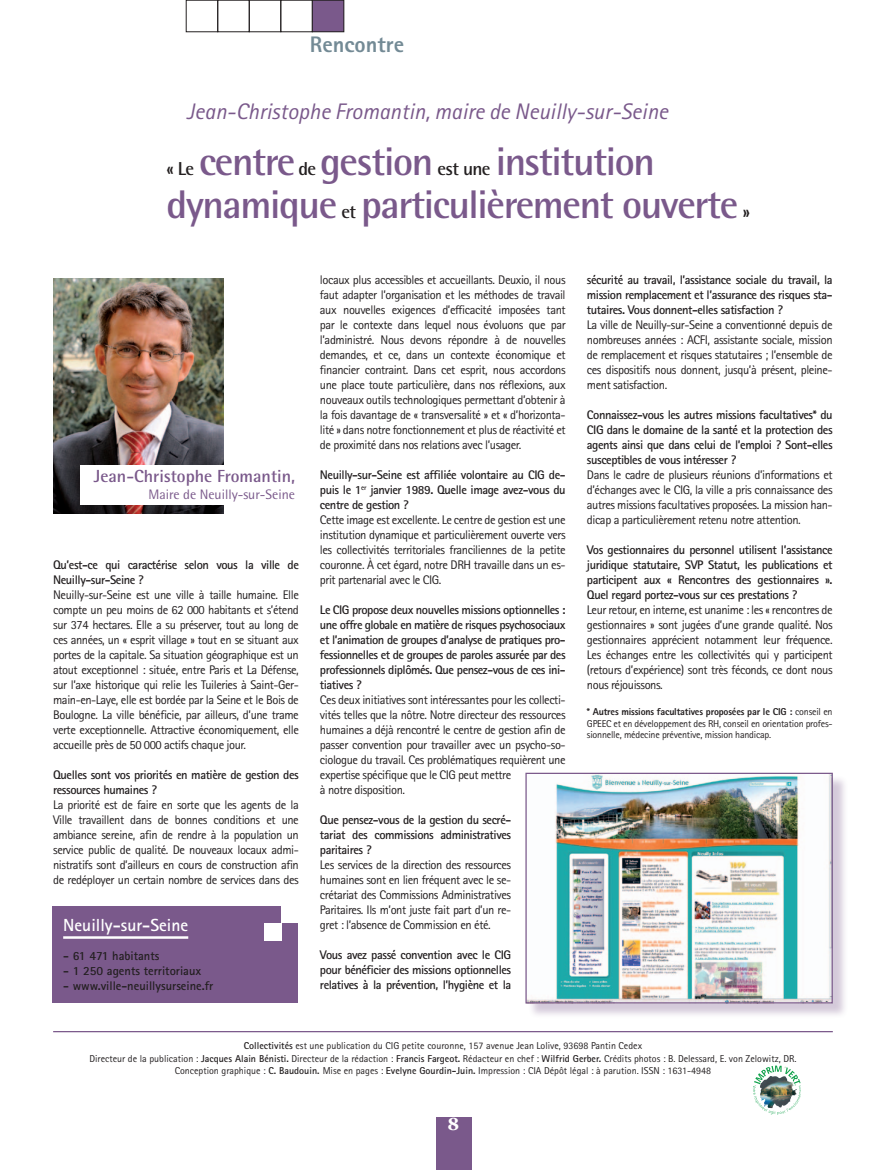
<style>
.page{position:relative;width:886px;height:1170px;background:#fff}
.page>*{position:absolute;margin:0;border:0;box-sizing:border-box;transform-origin:0 0}
.t1{font:700 40px/43.8px "Rotis Semi Sans";letter-spacing:-.035em;color:#7a598b}
.t2{font:italic 22.5px "Rotis Sans Serif";color:#7a598b}
.t3{font:800 22.5px "Rotis Sans Serif";color:#738a95}
.t4{font:700 17.5px "Rotis Semi Sans";color:#7a598b}
.t5{font:700 17.5px "Rotis Sans Serif";color:#fff}
.t6{font:700 17.5px "Georgia";color:#fff}
.t7{font:13.75px "Rotis Semi Sans";color:#7a598b}
.t8{font:12.5px/15px "Rotis Sans Serif";letter-spacing:-.035em;color:#231f20;text-align:justify}
.t9{font:700 12.5px/15px "Rotis Sans Serif";letter-spacing:-.035em;color:#231f20;text-align:justify}
.t10{font:700 12.5px "Rotis Sans Serif";color:#231f20}
.t11{font:10px/12.5px "Rotis Sans Serif";color:#231f20;text-align:center}
.s1{font-size:18.75px;color:#231f20}
.s2{font-weight:800}
.s3{font-weight:700}
</style>
<div class="page">
<div style="left:186px;top:0;width:32px;height:32px;border:1px solid #231f20"></div>
<div style="left:217px;top:0;width:33px;height:32px;border:1px solid #231f20"></div>
<div style="left:249px;top:0;width:32px;height:32px;border:1px solid #231f20"></div>
<div style="left:280px;top:0;width:33px;height:32px;border:1px solid #231f20"></div>
<div style="left:312px;top:0;width:32px;height:32px;background:#7a598b"></div>
<div style="left:312px;top:0;width:32px;height:32px;border:1px solid #231f20"></div>
<div style="left:436px;top:1116px;width:35px;height:53px;background:#7a598b"></div>
<div style="left:53px;top:906px;width:245px;height:96px;background:#7a598b"></div>
<hr style="left:63px;top:936px;width:125px;height:2px;background:#fff">
<div style="left:265px;top:922px;width:17px;height:18px;background:#fff"></div>
<div style="left:282px;top:905px;width:17px;height:17px;background:#fff"></div>
<img style="left:54px;top:278px;width:169px;height:235px">
<div style="left:80px;top:465px;width:219px;height:40px;background:#fff"></div>
<hr style="left:53px;top:1030px;width:780px;height:2px;background:#7a598b">
<svg style="left:753px;top:1065px;width:48px;height:49px"></svg>
<div style="left:527px;top:774px;width:321px;height:244px;background:#7a598b;opacity:.32"></div>
<img style="left:527px;top:774px;width:304px;height:227px">
<div style="left:525px;top:772px;width:308px;height:231px;border:1px solid #7a598b"></div>
<h2 class="t3" style="left:310px;top:30px;width:96px">Rencontre</h2>
<h2 class="t2" style="left:187px;top:98px;width:483px">Jean-Christophe Fromantin, maire de Neuilly-sur-Seine</h2>
<h1 class="t1" style="left:167px;top:138px;width:585px"><span class="s1">« Le</span> centre <span class="s1">de</span> gestion <span class="s1">est une</span> institution dynamique <span class="s1">et</span> particulièrement ouverte <span class="s1">»</span></h1>
<h3 class="t4" style="left:94px;top:465px;width:203px">Jean-Christophe Fromantin,</h3>
<p class="t7" style="left:148px;top:486px;width:148px">Maire de Neuilly-sur-Seine</p>
<p class="t9" style="left:53px;top:557px;width:247px">Qu’est-ce qui caractérise selon vous la ville de<br>Neuilly-sur-Seine ?</p>
<p class="t8" style="left:53px;top:587px;width:247px">Neuilly-sur-Seine est une ville à taille humaine. Elle compte un peu moins de 62 000 habitants et s’étend sur 374 hectares. Elle a su préserver, tout au long de ces années, un « esprit village » tout en se situant aux portes de la capitale. Sa situation géographique est un atout exceptionnel : située, entre Paris et La Défense, sur l’axe historique qui relie les Tuileries à Saint-Ger&shy;main-en-Laye, elle est bordée par la Seine et le Bois de Boulogne. La ville bénéficie, par ailleurs, d’une trame verte exceptionnelle. Attractive économiquement, elle accueille près de 50 000 actifs chaque jour.</p>
<p class="t9" style="left:53px;top:767px;width:247px">Quelles sont vos priorités en matière de gestion des ressources humaines ?</p>
<p class="t8" style="left:53px;top:797px;width:247px">La priorité est de faire en sorte que les agents de la Ville travaillent dans de bonnes conditions et une ambiance sereine, afin de rendre à la population un service public de qualité. De nouveaux locaux admi&shy;nistratifs sont d’ailleurs en cours de construction afin de redéployer un certain nombre de services dans des</p>
<h3 class="t5" style="left:63px;top:914px;width:127px">Neuilly-sur-Seine</h3>
<p class="t10" style="left:63px;top:948px;width:98px">- 61 471 habitants</p>
<p class="t10" style="left:63px;top:963px;width:140px">- 1 250 agents territoriaux</p>
<p class="t10" style="left:63px;top:978px;width:152px">- www.ville-neuillysurseine.fr</p>
<p class="t8" style="left:320px;top:272px;width:247px">locaux plus accessibles et accueillants. Deuxio, il nous faut adapter l’organisation et les méthodes de travail aux nouvelles exigences d’efficacité imposées tant par le contexte dans lequel nous évoluons que par l’administré. Nous devons répondre à de nouvelles demandes, et ce, dans un contexte économique et financier contraint. Dans cet esprit, nous accordons une place toute particulière, dans nos réflexions, aux nouveaux outils technologiques permettant d’obtenir à la fois davantage de « transversalité » et « d’horizonta&shy;lité » dans notre fonctionnement et plus de réactivité et de proximité dans nos relations avec l’usager.</p>
<p class="t9" style="left:320px;top:467px;width:247px">Neuilly-sur-Seine est affiliée volontaire au CIG de&shy;puis le 1<sup>er</sup> janvier 1989. Quelle image avez-vous du centre de gestion ?</p>
<p class="t8" style="left:320px;top:512px;width:247px">Cette image est excellente. Le centre de gestion est une institution dynamique et particulièrement ouverte vers les collectivités territoriales franciliennes de la petite couronne. À cet égard, notre DRH travaille dans un es&shy;prit partenarial avec le CIG.</p>
<p class="t9" style="left:320px;top:602px;width:247px">Le CIG propose deux nouvelles missions optionnelles : une offre globale en matière de risques psychosociaux et l’animation de groupes d’analyse de pratiques pro&shy;fessionnelles et de groupes de paroles assurée par des professionnels diplômés. Que pensez-vous de ces ini&shy;tiatives ?</p>
<p class="t8" style="left:320px;top:692px;width:247px;text-align:left">Ces deux initiatives sont intéressantes pour les collecti&shy;vités telles que la nôtre. Notre directeur des ressources humaines a déjà rencontré le centre de gestion afin de passer convention pour travailler avec un psycho-so&shy;ciologue du travail. Ces problématiques requièrent une expertise spécifique que le CIG peut mettre<br>à notre disposition.</p>
<p class="t9" style="left:320px;top:812px;width:193px">Que pensez-vous de la gestion du secré&shy;tariat des commissions administratives paritaires ?</p>
<p class="t8" style="left:320px;top:857px;width:193px">Les services de la direction des ressources humaines sont en lien fréquent avec le se&shy;crétariat des Commissions Administratives Paritaires. Ils m’ont juste fait part d’un re&shy;gret : l’absence de Commission en été.</p>
<p class="t9" style="left:320px;top:947px;width:193px">Vous avez passé convention avec le CIG pour bénéficier des missions optionnelles relatives à la prévention, l’hygiène et la</p>
<p class="t9" style="left:587px;top:272px;width:247px">sécurité au travail, l’assistance sociale du travail, la mission remplacement et l’assurance des risques sta&shy;tutaires. Vous donnent-elles satisfaction ?</p>
<p class="t8" style="left:587px;top:317px;width:247px">La ville de Neuilly-sur-Seine a conventionné depuis de nombreuses années : ACFI, assistante sociale, mission de remplacement et risques statutaires ; l’ensemble de ces dispositifs nous donnent, jusqu’à présent, pleine&shy;ment satisfaction.</p>
<p class="t9" style="left:587px;top:407px;width:247px">Connaissez-vous les autres missions facultatives* du CIG dans le domaine de la santé et la protection des agents ainsi que dans celui de l’emploi ? Sont-elles susceptibles de vous intéresser ?</p>
<p class="t8" style="left:587px;top:467px;width:247px">Dans le cadre de plusieurs réunions d’informations et d’échanges avec le CIG, la ville a pris connaissance des autres missions facultatives proposées. La mission han&shy;dicap a particulièrement retenu notre attention.</p>
<p class="t9" style="left:587px;top:542px;width:247px">Vos gestionnaires du personnel utilisent l’assistance juridique statutaire, SVP Statut, les publications et participent aux « Rencontres des gestionnaires ».<br>Quel regard portez-vous sur ces prestations ?</p>
<p class="t8" style="left:587px;top:602px;width:247px">Leur retour, en interne, est unanime : les « rencontres de gestionnaires » sont jugées d’une grande qualité. Nos gestionnaires apprécient notamment leur fréquence.<br>Les échanges entre les collectivités qui y participent (retours d’expérience) sont très féconds, ce dont nous nous réjouissons.</p>
<p class="t11" style="left:587px;top:706px;width:247px;line-height:11.2px;text-align:justify"><span class="s2">* Autres missions facultatives proposées par le CIG :</span> conseil en GPEEC et en développement des RH, conseil en orientation profes&shy;sionnelle, médecine préventive, mission handicap.</p>
<p class="t11" style="left:89px;top:1039px;width:708px"><span class="s3">Collectivités</span> est une publication du CIG petite couronne, 157 avenue Jean Lolive, 93698 Pantin Cedex<br>Directeur de la publication : <span class="s3">Jacques Alain Bénisti.</span> Directeur de la rédaction : <span class="s3">Francis Fargeot.</span> Rédacteur en chef : <span class="s3">Wilfrid Gerber.</span> Crédits photos : B. Delessard, E. von Zelowitz, DR.<br>Conception graphique : <span class="s3">C. Baudouin.</span> Mise en pages : <span class="s3">Evelyne Gourdin-Juin.</span> Impression : CIA Dépôt légal : à parution. ISSN : 1631-4948</p>
<h3 class="t6" style="left:447px;top:1112px;width:13px">8</h3>
</div>
